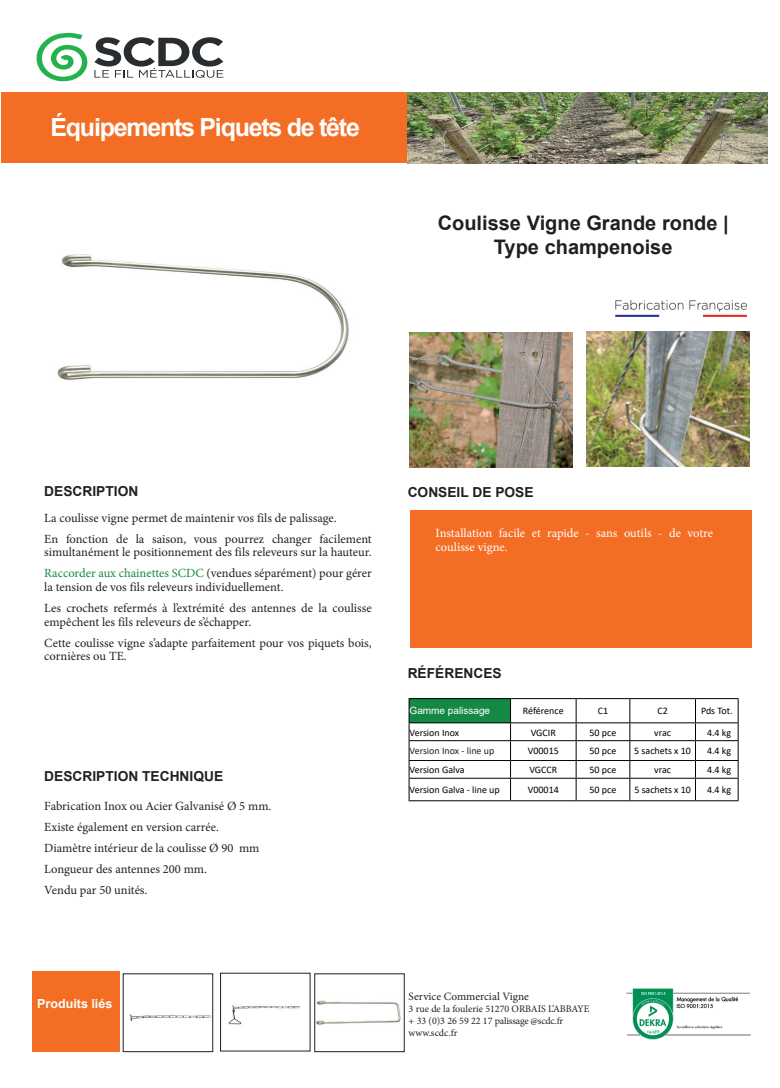
<style>
.page{position:relative;width:780px;height:1088px;background:#fff}
.page>*{position:absolute;margin:0;border:0;box-sizing:border-box;transform-origin:0 0}
.t1{font:700 25px "Arial";letter-spacing:-.05em;color:#fff}
.t2{font:700 20px/24px "Arial";color:#231f20;text-align:center}
.t3{font:700 13.75px "Arial";color:#231f20}
.t4{font:12.5px/20.9px "Minion Pro";color:#231f20}
.t5{font:12.5px/13.8px "Minion Pro";color:#fff}
.t6{font:700 12.5px "Arial";color:#fff}
.t7{font:11.25px "Minion Pro";color:#231f20}
.t8{font:10px "Calibri";color:#000}
.t9{font:10px/12px "Minion Pro";color:#231f20}
.t10{font:10px "Calibri";color:#231f20}
.t11{font:10px "Arial";color:#fff}
.s1{color:#148943}
</style>
<div class="page">
<img style="left:626px;top:988px;width:125px;height:52px">
<div style="left:1px;top:92px;width:461px;height:71px;background:#f36e24"></div>
<div style="left:410px;top:510px;width:341px;height:138px;background:#f36e24"></div>
<div style="left:32px;top:971px;width:88px;height:80px;background:#f36e24"></div>
<img style="left:407px;top:92px;width:360px;height:71px">
<img style="left:615px;top:301px;width:131px;height:16px">
<svg style="left:36px;top:33px;width:51px;height:48px"></svg>
<svg style="left:94px;top:37px;width:129px;height:41px"></svg>
<img style="left:409px;top:333px;width:163px;height:135px">
<img style="left:57px;top:254px;width:292px;height:126px">
<img style="left:586px;top:332px;width:163px;height:135px">
<img style="left:129px;top:1014px;width:82px;height:7px">
<div style="left:123px;top:973px;width:90px;height:79px;border:1px solid #231f20"></div>
<img style="left:228px;top:1005px;width:72px;height:20px">
<div style="left:409px;top:699px;width:101px;height:24px;background:#148943"></div>
<hr style="left:408px;top:698px;width:102px;height:1px;background:#000">
<hr style="left:510px;top:698px;width:66px;height:1px;background:#000">
<hr style="left:576px;top:698px;width:53px;height:1px;background:#000">
<hr style="left:629px;top:698px;width:66px;height:1px;background:#000">
<hr style="left:695px;top:698px;width:43px;height:1px;background:#000">
<hr style="left:408px;top:722px;width:102px;height:1px;background:#000">
<hr style="left:510px;top:722px;width:66px;height:1px;background:#000">
<hr style="left:576px;top:722px;width:53px;height:1px;background:#000">
<hr style="left:629px;top:722px;width:66px;height:1px;background:#000">
<hr style="left:695px;top:722px;width:43px;height:1px;background:#000">
<hr style="left:408px;top:740px;width:102px;height:1px;background:#000">
<hr style="left:510px;top:740px;width:66px;height:1px;background:#000">
<hr style="left:576px;top:740px;width:53px;height:1px;background:#000">
<hr style="left:629px;top:740px;width:66px;height:1px;background:#000">
<hr style="left:695px;top:740px;width:43px;height:1px;background:#000">
<hr style="left:408px;top:760px;width:102px;height:1px;background:#000">
<hr style="left:510px;top:760px;width:66px;height:1px;background:#000">
<hr style="left:576px;top:760px;width:53px;height:1px;background:#000">
<hr style="left:629px;top:760px;width:66px;height:1px;background:#000">
<hr style="left:695px;top:760px;width:43px;height:1px;background:#000">
<hr style="left:408px;top:778px;width:102px;height:1px;background:#000">
<hr style="left:510px;top:778px;width:66px;height:1px;background:#000">
<hr style="left:576px;top:778px;width:53px;height:1px;background:#000">
<hr style="left:629px;top:778px;width:66px;height:1px;background:#000">
<hr style="left:695px;top:778px;width:43px;height:1px;background:#000">
<hr style="left:408px;top:800px;width:102px;height:1px;background:#000">
<hr style="left:510px;top:800px;width:66px;height:1px;background:#000">
<hr style="left:576px;top:800px;width:53px;height:1px;background:#000">
<hr style="left:629px;top:800px;width:66px;height:1px;background:#000">
<hr style="left:695px;top:800px;width:43px;height:1px;background:#000">
<svg style="left:408px;top:699px;width:1px;height:101px"></svg>
<svg style="left:510px;top:699px;width:1px;height:101px"></svg>
<svg style="left:575px;top:699px;width:1px;height:101px"></svg>
<svg style="left:629px;top:699px;width:1px;height:101px"></svg>
<svg style="left:695px;top:699px;width:1px;height:101px"></svg>
<svg style="left:737px;top:699px;width:1px;height:101px"></svg>
<img style="left:316px;top:1000px;width:85px;height:25px">
<div style="left:314px;top:973px;width:90px;height:79px;border:1px solid #231f20"></div>
<h1 class="t1" style="left:50px;top:110px;width:311px">Équipements Piquets de tête</h1>
<h2 class="t2" style="left:437px;top:211px;width:292px">Coulisse Vigne Grande ronde |<br>Type champenoise</h2>
<p class="t3" style="left:44px;top:482px;width:95px">DESCRIPTION</p>
<p class="t4" style="left:44px;top:507px;width:329px">La coulisse vigne permet de maintenir vos fils de palissage.<br>En fonction de la saison, vous pourrez changer facilement</p>
<p class="t4" style="left:44px;top:542px;width:329px">simultanément le positionnement des fils releveurs sur la hauteur.<br><span class="s1">Raccorder aux chainettes SCDC</span> (vendues séparément) pour gérer</p>
<p class="t4" style="left:44px;top:577px;width:329px">la tension de vos fils releveurs individuellement.<br>Les crochets refermés à l’extrémité des antennes de la coulisse</p>
<p class="t4" style="left:44px;top:611px;width:329px">empêchent les fils releveurs de s’échapper.<br>Cette coulisse vigne s’adapte parfaitement pour vos piquets bois,</p>
<p class="t4" style="left:44px;top:646px;width:84px">cornières ou TE.</p>
<p class="t3" style="left:44px;top:767px;width:180px">DESCRIPTION TECHNIQUE</p>
<p class="t4" style="left:44px;top:796px;width:228px">Fabrication Inox ou Acier Galvanisé Ø 5 mm.<br>Existe également en version carrée.<br>Diamètre intérieur de la coulisse Ø 90 mm Longueur des antennes 200 mm.<br>Vendu par 50 unités.</p>
<p class="t3" style="left:407px;top:483px;width:127px">CONSEIL DE POSE</p>
<p class="t5" style="left:435px;top:526px;width:279px">Installation facile et rapide - sans outils - de votre coulisse vigne.</p>
<p class="t3" style="left:407px;top:664px;width:95px">RÉFÉRENCES</p>
<p class="t11" style="left:409px;top:704px;width:82px">Gamme palissage</p>
<p class="t8" style="left:523px;top:704px;width:42px">Référence</p>
<p class="t8" style="left:597px;top:704px;width:12px">C1</p>
<p class="t8" style="left:657px;top:704px;width:12px">C2</p>
<p class="t8" style="left:701px;top:704px;width:33px">Pds Tot.</p>
<p class="t8" style="left:409px;top:725px;width:51px">Version Inox</p>
<p class="t8" style="left:530px;top:725px;width:27px">VGCIR</p>
<p class="t8" style="left:589px;top:725px;width:28px">50 pce</p>
<p class="t8" style="left:654px;top:725px;width:18px">vrac</p>
<p class="t8" style="left:707px;top:725px;width:26px">4.4 kg</p>
<p class="t10" style="left:409px;top:744px;width:86px">Version Inox - line up</p>
<p class="t8" style="left:528px;top:744px;width:33px">V00015</p>
<p class="t8" style="left:589px;top:744px;width:28px">50 pce</p>
<p class="t8" style="left:634px;top:744px;width:58px">5 sachets x 10</p>
<p class="t8" style="left:707px;top:744px;width:26px">4.4 kg</p>
<p class="t8" style="left:409px;top:763px;width:57px">Version Galva</p>
<p class="t8" style="left:529px;top:763px;width:29px">VGCCR</p>
<p class="t8" style="left:589px;top:763px;width:28px">50 pce</p>
<p class="t8" style="left:654px;top:763px;width:18px">vrac</p>
<p class="t8" style="left:707px;top:763px;width:26px">4.4 kg</p>
<p class="t8" style="left:409px;top:783px;width:92px">Version Galva - line up</p>
<p class="t8" style="left:528px;top:783px;width:33px">V00014</p>
<p class="t8" style="left:589px;top:783px;width:28px">50 pce</p>
<p class="t8" style="left:634px;top:783px;width:58px">5 sachets x 10</p>
<p class="t8" style="left:707px;top:783px;width:26px">4.4 kg</p>
<p class="t6" style="left:37px;top:994px;width:77px">Produits liés</p>
<p class="t7" style="left:408px;top:989px;width:122px">Service Commercial Vigne</p>
<p class="t9" style="left:408px;top:1003px;width:182px">3 rue de la foulerie 51270 ORBAIS L’ABBAYE + 33 (0)3 26 59 22 17 palissage @scdc.fr www.scdc.fr</p>
</div>
